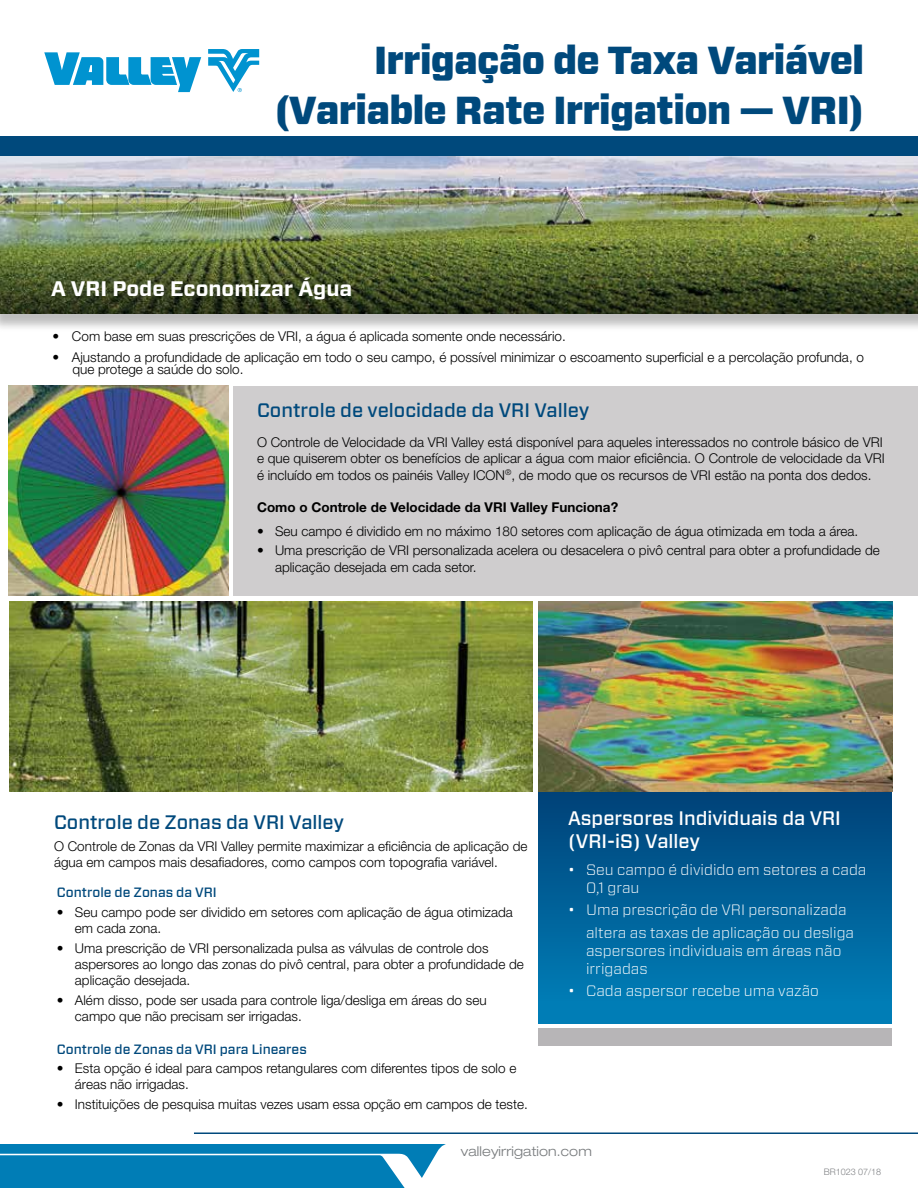
<style>
.page{position:relative;width:918px;height:1188px;background:#fff}
.page>*{position:absolute;margin:0;border:0;box-sizing:border-box;transform-origin:0 0}
.t1{font:900 39px/49.5px "Forza";letter-spacing:-.02em;color:#00497c;text-align:right;scale:.95 1}
.t2{font:700 21px "Forza";color:#fff}
.t3{font:500 19.5px "Forza";color:#00497c}
.t4{font:500 19.5px/23.4px "Forza";color:#fff}
.t5{font:300 15px/18px "Forza";color:#fff}
.t6{font:300 13.5px/16.2px "Helvetica Neue LT Pro";color:#000}
.t7{font:500 13.5px "Forza";color:#00497c}
.t8{font:700 13.5px "Helvetica Neue LT Pro";color:#000}
.t9{font:300 expanded 13.5px "Helvetica Neue LT Pro";letter-spacing:.01em;color:#787b7d}
.t10{font:300 9px "Helvetica Neue LT Pro";color:#808285}
</style>
<div class="page">
<div style="left:539px;top:792px;width:353px;height:232px;background:#007db6"></div>
<div style="left:539px;top:792px;width:353px;height:209px;background:linear-gradient(to bottom,#004178,#007cb5)"></div>
<div style="left:0;top:157px;width:918px;height:175px;background:#000;opacity:.26"></div>
<img style="left:0;top:156px;width:918px;height:87px">
<div style="left:233px;top:386px;width:685px;height:210px;background:#cfcdce"></div>
<svg style="left:208px;top:49px;width:51px;height:43px"></svg>
<svg style="left:44px;top:52px;width:157px;height:40px"></svg>
<div style="left:0;top:137px;width:918px;height:19px;background:#00497c"></div>
<hr style="left:194px;top:1132px;width:724px;height:2px;background:#00497c">
<svg style="left:0;top:1144px;width:446px;height:44px;background:#1b8abd"></svg>
<img style="left:9px;top:386px;width:220px;height:210px">
<img style="left:539px;top:602px;width:353px;height:190px">
<div style="left:539px;top:1028px;width:353px;height:18px;background:#b7b5b7"></div>
<svg style="left:0;top:243px;width:918px;height:70px;background:#495629"></svg>
<img style="left:10px;top:602px;width:522px;height:190px">
<h1 class="t1" style="left:275px;top:37px;width:622px">Irrigação de Taxa Variável (Variable Rate Irrigation — VRI)</h1>
<h2 class="t2" style="left:51px;top:274px;width:303px">A VRI Pode Economizar Água</h2>
<p class="t6" style="left:53px;top:328px;width:515px">• Com base em suas prescrições de VRI, a água é aplicada somente onde necessário.</p>
<p class="t6" style="left:72px;top:351px;width:793px;line-height:12px;text-indent:-20px">• Ajustando a profundidade de aplicação em todo o seu campo, é possível minimizar o escoamento superficial e a percolação profunda, o que protege a saúde do solo.</p>
<h3 class="t3" style="left:257px;top:398px;width:334px">Controle de velocidade da VRI Valley</h3>
<p class="t6" style="left:257px;top:434px;width:629px">O Controle de Velocidade da VRI Valley está disponível para aqueles interessados no controle básico de VRI e que quiserem obter os benefícios de aplicar a água com maior eficiência. O Controle de velocidade da VRI é incluído em todos os painéis Valley ICON<sup>®</sup>, de modo que os recursos de VRI estão na ponta dos dedos.</p>
<p class="t8" style="left:257px;top:499px;width:363px">Como o Controle de Velocidade da VRI Valley Funciona?</p>
<p class="t6" style="left:257px;top:523px;width:603px">• Seu campo é dividido em no máximo 180 setores com aplicação de água otimizada em toda a área.</p>
<p class="t6" style="left:275px;top:542px;width:606px;text-indent:-18px">• Uma prescrição de VRI personalizada acelera ou desacelera o pivô central para obter a profundidade de aplicação desejada em cada setor.</p>
<h3 class="t3" style="left:54px;top:809px;width:292px">Controle de Zonas da VRI Valley</h3>
<p class="t6" style="left:54px;top:838px;width:475px">O Controle de Zonas da VRI Valley permite maximizar a eficiência de aplicação de água em campos mais desafiadores, como campos com topografia variável.</p>
<p class="t7" style="left:57px;top:884px;width:161px">Controle de Zonas da VRI</p>
<p class="t6" style="left:75px;top:904px;width:439px;text-indent:-18px">• Seu campo pode ser dividido em setores com aplicação de água otimizada em cada zona.</p>
<p class="t6" style="left:75px;top:940px;width:450px;text-indent:-18px">• Uma prescrição de VRI personalizada pulsa as válvulas de controle dos aspersores ao longo das zonas do pivô central, para obter a profundidade de aplicação desejada.</p>
<p class="t6" style="left:75px;top:992px;width:413px;text-indent:-18px">• Além disso, pode ser usada para controle liga/desliga em áreas do seu campo que não precisam ser irrigadas.</p>
<p class="t7" style="left:57px;top:1040px;width:251px">Controle de Zonas da VRI para Lineares</p>
<p class="t6" style="left:75px;top:1060px;width:443px;text-indent:-18px">• Esta opção é ideal para campos retangulares com diferentes tipos de solo e áreas não irrigadas.</p>
<p class="t6" style="left:57px;top:1096px;width:472px">• Instituições de pesquisa muitas vezes usam essa opção em campos de teste.</p>
<h3 class="t4" style="left:568px;top:806px;width:274px">Aspersores Individuais da VRI (VRI-iS) Valley</h3>
<p class="t5" style="left:586px;top:860px;width:282px;text-indent:-18px">• Seu campo é dividido em setores a cada<br>0,1 grau</p>
<p class="t5" style="left:586px;top:899px;width:270px;line-height:22.5px;text-indent:-18px">• Uma prescrição de VRI personalizada altera as taxas de aplicação ou desliga</p>
<p class="t5" style="left:586px;top:941px;width:257px">aspersores individuais em áreas não irrigadas</p>
<p class="t5" style="left:568px;top:982px;width:252px">• Cada aspersor recebe uma vazão</p>
<p class="t9" style="left:461px;top:1143px;width:133px">valleyirrigation.com</p>
<p class="t10" style="left:824px;top:1166px;width:59px">BR1023 07/18</p>
</div>
